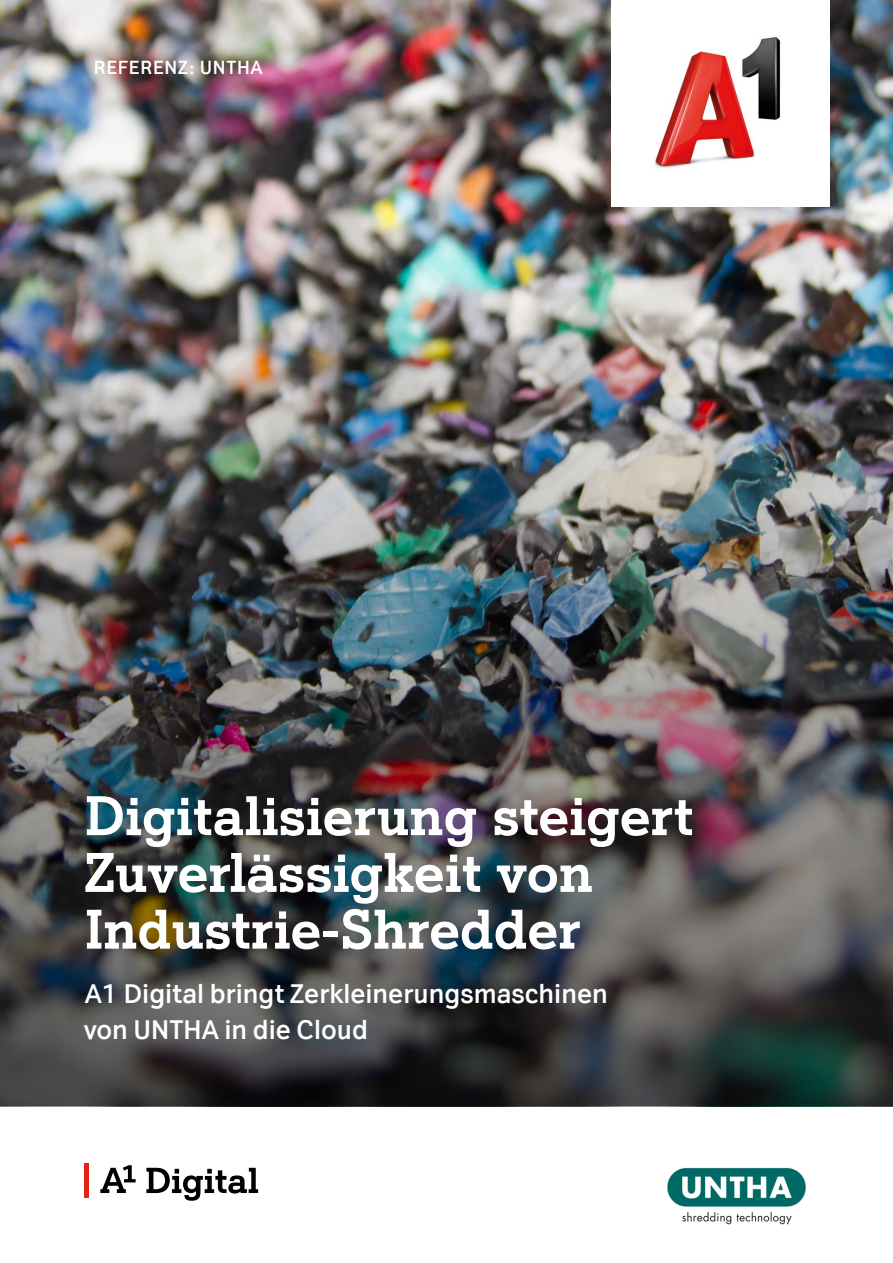
<style>
.page{position:relative;width:893px;height:1263px;background:#fff}
.page>*{position:absolute;margin:0;border:0;box-sizing:border-box;transform-origin:0 0}
.t1{font:700 54px/56.7px "A1 Serif";color:#fff}
.t2{font:700 25.5px/36px "A1 Sans";color:#fff}
.t3{font:700 18px "A1 Sans";letter-spacing:.04em;color:#fff}
</style>
<div class="page">
<div style="left:84px;top:1163px;width:5px;height:35px;background:#e42313"></div>
<svg style="left:100px;top:1165px;width:36px;height:28px"></svg>
<svg style="left:146px;top:1168px;width:112px;height:33px"></svg>
<img style="left:667px;top:1167px;width:139px;height:58px">
<img style="left:0;top:0;width:893px;height:1106px">
<p class="t3" style="left:94px;top:56px;width:170px">REFERENZ: UNTHA</p>
<p class="t1" style="left:85px;top:786px;width:610px">Digitalisierung steigert<br>Zuverlässigkeit von<br>Industrie-Shredder</p>
<p class="t2" style="left:84px;top:975px;width:526px">A1 Digital bringt Zerkleinerungsmaschinen von UNTHA in die Cloud</p>
</div>
